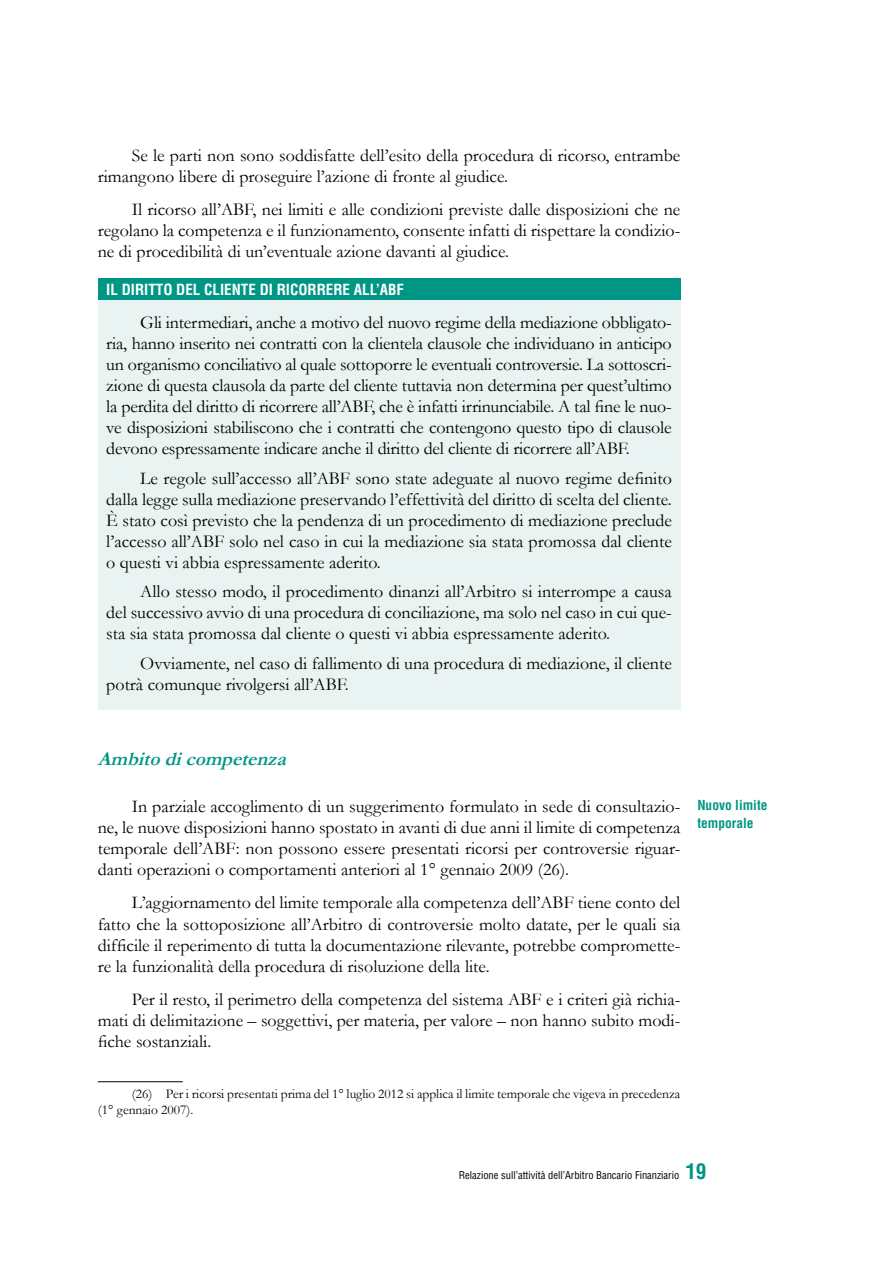
<style>
.page{position:relative;width:893px;height:1263px;background:#fff}
.page>*{position:absolute;margin:0;border:0;box-sizing:border-box;transform-origin:0 0}
.t1{font:italic 700 19.5px "Garamond";color:#009685}
.t2{font:18px/21px "Garamond";color:#000;text-align:justify}
.t3{font:700 condensed 15px "Helvetica LT Std";color:#fff}
.t4{font:700 condensed 15px "Helvetica LT Std";letter-spacing:.055em;color:#fff}
.t5{font:13.5px/16.2px "Garamond";color:#000}
.t6{font:700 condensed 13.5px/17.5px "Helvetica LT Std";color:#009685}
.t7{font:condensed 10.5px "Helvetica LT Std";color:#000}
.s1{font-weight:700;font-size:21px;color:#009685}
</style>
<div class="page">
<hr style="left:98px;top:1081px;width:85px;height:1px;background:#000">
<div style="left:98px;top:279px;width:582px;height:21px;background:#009685"></div>
<div style="left:98px;top:300px;width:582px;height:410px;background:#e9f4f2"></div>
<p class="t2" style="left:98px;top:144px;width:584px;text-indent:34px">Se le parti non sono soddisfatte dell’esito della procedura di ricorso, entrambe rimangono libere di proseguire l’azione di fronte al giudice.</p>
<p class="t2" style="left:98px;top:199px;width:584px;text-indent:34px">Il ricorso all’ABF, nei limiti e alle condizioni previste dalle disposizioni che ne regolano la competenza e il funzionamento, consente infatti di rispettare la condizio&shy;ne di procedibilità di un’eventuale azione davanti al giudice.</p>
<p class="t3" style="left:106px;top:280px;width:79px">IL DIRITTO DEL</p>
<p class="t4" style="left:204px;top:280px;width:113px">CLIENTE DI RICORRERE</p>
<p class="t3" style="left:354px;top:280px;width:52px">ALL’ABF</p>
<p class="t2" style="left:106px;top:312px;width:567px;text-indent:34px">Gli intermediari, anche a motivo del nuovo regime della mediazione obbligato&shy;ria, hanno inserito nei contratti con la clientela clausole che individuano in anticipo un organismo conciliativo al quale sottoporre le eventuali controversie. La sottoscri&shy;zione di questa clausola da parte del cliente tuttavia non determina per quest’ultimo la perdita del diritto di ricorrere all’ABF, che è infatti irrinunciabile. A tal fine le nuo&shy;ve disposizioni stabiliscono che i contratti che contengono questo tipo di clausole devono espressamente indicare anche il diritto del cliente di ricorrere all’ABF.</p>
<p class="t2" style="left:106px;top:467px;width:567px;text-indent:34px">Le regole sull’accesso all’ABF sono state adeguate al nuovo regime definito dalla legge sulla mediazione preservando l’effettività del diritto di scelta del cliente.<br>È stato così previsto che la pendenza di un procedimento di mediazione preclude l’accesso all’ABF solo nel caso in cui la mediazione sia stata promossa dal cliente o questi vi abbia espressamente aderito.</p>
<p class="t2" style="left:106px;top:581px;width:567px;text-indent:34px">Allo stesso modo, il procedimento dinanzi all’Arbitro si interrompe a causa del successivo avvio di una procedura di conciliazione, ma solo nel caso in cui que&shy;sta sia stata promossa dal cliente o questi vi abbia espressamente aderito.</p>
<p class="t2" style="left:106px;top:652px;width:567px;text-indent:34px">Ovviamente, nel caso di fallimento di una procedura di mediazione, il cliente potrà comunque rivolgersi all’ABF.</p>
<p class="t1" style="left:98px;top:746px;width:197px">Ambitodicompetenza</p>
<p class="t2" style="left:98px;top:795px;width:584px;text-indent:34px">In parziale accoglimento di un suggerimento formulato in sede di consultazio&shy;ne, le nuove disposizioni hanno spostato in avanti di due anni il limite di competenza temporale dell’ABF: non possono essere presentati ricorsi per controversie riguar&shy;danti operazioni o comportamenti anteriori al 1° gennaio 2009 (26).</p>
<p class="t2" style="left:98px;top:892px;width:584px;text-indent:34px">L’aggiornamento del limite temporale alla competenza dell’ABF tiene conto del fatto che la sottoposizione all’Arbitro di controversie molto datate, per le quali sia difficile il reperimento di tutta la documentazione rilevante, potrebbe compromette&shy;re la funzionalità della procedura di risoluzione della lite.</p>
<p class="t2" style="left:98px;top:989px;width:584px;text-indent:34px">Per il resto, il perimetro della competenza del sistema ABF e i criteri già richia&shy;mati di delimitazione – soggettivi, per materia, per valore – non hanno subito modi&shy;fiche sostanziali.</p>
<p class="t5" style="left:98px;top:1085px;width:584px;text-indent:34px">(26) Per i ricorsi presentati prima del 1° luglio 2012 si applica il limite temporale che vigeva in precedenza (1° gennaio 2007).</p>
<p class="t6" style="left:697px;top:796px;width:72px">NUOVO LIMITE<br>TEMPORALE</p>
<p class="t7" style="left:459px;top:1168px;width:249px">Relazione sull’attività dell’Arbitro Bancario Finanziario <span class="s1">19</span></p>
</div>
